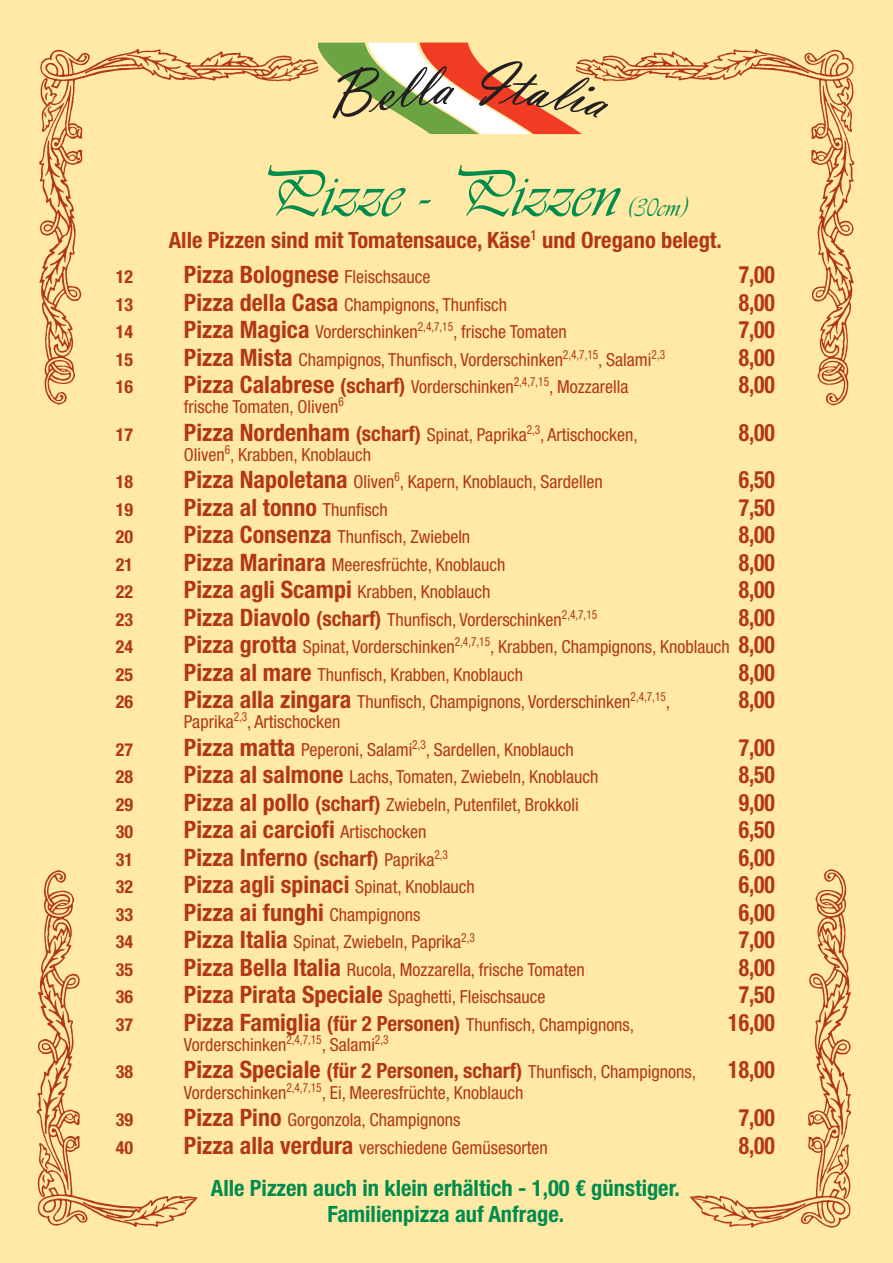
<style>
.page{position:relative;width:893px;height:1263px;background:#ffe9a4}
.page>*{position:absolute;margin:0;border:0;box-sizing:border-box;transform-origin:0 0}
.t1{font:69px "Vivaldi D";color:#008c4e}
.t2{font:27px "Vivaldi D";color:#008c4e}
.t3{font:700 condensed 24px "Helvetica Neue";color:#b23814}
.t4{font:700 condensed 24px "Helvetica Neue";color:#b23814;scale:.9 1}
.t5{font:700 condensed 22.5px/25.5px "Helvetica Neue";color:#008c4e;text-align:center}
.t6{font:700 condensed 22.5px "Helvetica Neue";color:#b23814}
.t7{font:condensed 18px "Helvetica Neue";color:#b23814}
.t8{font:700 condensed 18px "Helvetica Neue";color:#b23814}
.s1{font-weight:400;font-size:18px}
.s2{font-weight:700;font-size:24px}
.s3{font-weight:700;font-size:21px}
.s4{font-size:21px}
</style>
<div class="page">
<img style="left:37px;top:42px;width:818px;height:1185px">
<div style="left:318px;top:36px;width:258px;height:94px;background:#ffe9a4;border-radius:27px"></div>
<svg style="left:319px;top:43px;width:289px;height:91px"></svg>
<h1 class="t1" style="left:256px;top:152px;width:364px">Pizze - Pizzen</h1>
<h2 class="t2" style="left:627px;top:191px;width:61px">(30cm)</h2>
<p class="t6" style="left:169px;top:226px;width:555px">Alle Pizzen sind mit Tomatensauce, Käse<sup>1</sup> und Oregano belegt.</p>
<p class="t8" style="left:116px;top:266px;width:19px">12</p>
<h3 class="t3" style="left:184px;top:260px;width:248px">Pizza Bolognese <span class="s1">Fleischsauce</span></h3>
<h3 class="t4" style="left:739px;top:260px;width:42px">7,00</h3>
<p class="t8" style="left:116px;top:293px;width:19px">13</p>
<p class="t7" style="left:184px;top:298px;width:325px"><span class="s2">Pizza della Casa</span> Champignons, Thunfisch</p>
<h3 class="t4" style="left:739px;top:288px;width:42px">8,00</h3>
<p class="t8" style="left:116px;top:321px;width:19px">14</p>
<p class="t7" style="left:184px;top:325px;width:384px"><span class="s2">Pizza Magica</span> Vorderschinken<sup>2,4,7,15</sup>, frische Tomaten</p>
<h3 class="t4" style="left:739px;top:315px;width:42px">7,00</h3>
<p class="t8" style="left:116px;top:348px;width:19px">15</p>
<p class="t7" style="left:184px;top:353px;width:483px"><span class="s2">Pizza Mista</span> Champignos, Thunfisch, Vorderschinken<sup>2,4,7,15</sup>, Salami<sup>2,3</sup></p>
<h3 class="t4" style="left:739px;top:343px;width:42px">8,00</h3>
<p class="t8" style="left:116px;top:376px;width:19px">16</p>
<p class="t7" style="left:184px;top:380px;width:446px"><span class="s2">Pizza Calabrese</span> <span class="s3">(scharf)</span> Vorderschinken<sup>2,4,7,15</sup>, Mozzarella</p>
<h3 class="t4" style="left:739px;top:370px;width:42px">8,00</h3>
<p class="t7" style="left:184px;top:400px;width:162px">frische Tomaten, Oliven<sup>6</sup></p>
<p class="t8" style="left:116px;top:423px;width:19px">17</p>
<p class="t7" style="left:184px;top:428px;width:455px"><span class="s2">Pizza Nordenham</span> <span class="s3">(scharf)</span> Spinat, Paprika<sup>2,3</sup>, Artischocken,</p>
<h3 class="t4" style="left:739px;top:418px;width:42px">8,00</h3>
<p class="t7" style="left:184px;top:448px;width:189px">Oliven<sup>6</sup>, Krabben, Knoblauch</p>
<p class="t8" style="left:116px;top:471px;width:19px">18</p>
<p class="t7" style="left:184px;top:475px;width:420px"><span class="s2">Pizza Napoletana</span> Oliven<sup>6</sup>, Kapern, Knoblauch, Sardellen</p>
<h3 class="t4" style="left:739px;top:465px;width:42px">6,50</h3>
<p class="t8" style="left:116px;top:498px;width:19px">19</p>
<h3 class="t3" style="left:184px;top:493px;width:205px">Pizza al tonno <span class="s1">Thunfisch</span></h3>
<h3 class="t4" style="left:739px;top:493px;width:42px">7,50</h3>
<p class="t8" style="left:116px;top:526px;width:19px">20</p>
<p class="t7" style="left:184px;top:530px;width:288px"><span class="s2">Pizza Consenza</span> Thunfisch, Zwiebeln</p>
<h3 class="t4" style="left:739px;top:520px;width:42px">8,00</h3>
<p class="t8" style="left:116px;top:553px;width:19px">21</p>
<p class="t7" style="left:184px;top:558px;width:323px"><span class="s2">Pizza Marinara</span> Meeresfrüchte, Knoblauch</p>
<h3 class="t4" style="left:739px;top:548px;width:42px">8,00</h3>
<p class="t8" style="left:116px;top:581px;width:19px">22</p>
<p class="t7" style="left:184px;top:585px;width:308px"><span class="s2">Pizza agli Scampi</span> Krabben, Knoblauch</p>
<h3 class="t4" style="left:739px;top:575px;width:42px">8,00</h3>
<p class="t8" style="left:116px;top:608px;width:19px">23</p>
<p class="t7" style="left:184px;top:613px;width:415px"><span class="s2">Pizza Diavolo</span> <span class="s3">(scharf)</span> Thunfisch, Vorderschinken<sup>2,4,7,15</sup></p>
<h3 class="t4" style="left:739px;top:603px;width:42px">8,00</h3>
<p class="t8" style="left:116px;top:636px;width:19px">24</p>
<p class="t7" style="left:184px;top:640px;width:593px"><span class="s2">Pizza grotta</span> Spinat, Vorderschinken<sup>2,4,7,15</sup>, Krabben, Champignons, Knoblauch <span class="s2">8,00</span></p>
<p class="t8" style="left:116px;top:663px;width:19px">25</p>
<p class="t7" style="left:184px;top:668px;width:341px"><span class="s2">Pizza al mare</span> Thunfisch, Krabben, Knoblauch</p>
<h3 class="t4" style="left:739px;top:658px;width:42px">8,00</h3>
<p class="t8" style="left:116px;top:691px;width:19px">26</p>
<p class="t7" style="left:184px;top:695px;width:488px"><span class="s2">Pizza alla zingara</span> Thunfisch, Champignons, Vorderschinken<sup>2,4,7,15</sup>,</p>
<h3 class="t4" style="left:739px;top:685px;width:42px">8,00</h3>
<p class="t7" style="left:184px;top:715px;width:158px">Paprika<sup>2,3</sup>, Artischocken</p>
<p class="t8" style="left:116px;top:738px;width:19px">27</p>
<p class="t7" style="left:184px;top:743px;width:391px"><span class="s2">Pizza matta</span> Peperoni, Salami<sup>2,3</sup>, Sardellen, Knoblauch</p>
<h3 class="t4" style="left:739px;top:733px;width:42px">7,00</h3>
<p class="t8" style="left:116px;top:766px;width:19px">28</p>
<p class="t7" style="left:184px;top:770px;width:416px"><span class="s2">Pizza al salmone</span> Lachs, Tomaten, Zwiebeln, Knoblauch</p>
<h3 class="t4" style="left:739px;top:760px;width:42px">8,50</h3>
<p class="t8" style="left:116px;top:793px;width:19px">29</p>
<p class="t7" style="left:184px;top:798px;width:396px"><span class="s2">Pizza al pollo</span> <span class="s3">(scharf)</span> Zwiebeln, Putenfilet, Brokkoli</p>
<h3 class="t4" style="left:739px;top:788px;width:42px">9,00</h3>
<p class="t8" style="left:116px;top:821px;width:19px">30</p>
<h3 class="t3" style="left:184px;top:815px;width:244px">Pizza ai carciofi <span class="s1">Artischocken</span></h3>
<h3 class="t4" style="left:739px;top:815px;width:42px">6,50</h3>
<p class="t8" style="left:116px;top:848px;width:19px">31</p>
<h3 class="t3" style="left:184px;top:843px;width:266px">Pizza Inferno <span class="s4">(scharf)</span> <span class="s1">Paprika</span><sup>2,3</sup></h3>
<h3 class="t4" style="left:739px;top:843px;width:42px">6,00</h3>
<p class="t8" style="left:116px;top:876px;width:19px">32</p>
<h3 class="t3" style="left:184px;top:870px;width:293px">Pizza agli spinaci <span class="s1">Spinat, Knoblauch</span></h3>
<h3 class="t4" style="left:739px;top:870px;width:42px">6,00</h3>
<p class="t8" style="left:116px;top:904px;width:19px">33</p>
<h3 class="t3" style="left:184px;top:898px;width:238px">Pizza ai funghi <span class="s1">Champignons</span></h3>
<h3 class="t4" style="left:739px;top:898px;width:42px">6,00</h3>
<p class="t8" style="left:116px;top:931px;width:19px">34</p>
<p class="t7" style="left:184px;top:935px;width:292px"><span class="s2">Pizza Italia</span> Spinat, Zwiebeln, Paprika<sup>2,3</sup></p>
<h3 class="t4" style="left:739px;top:925px;width:42px">7,00</h3>
<p class="t8" style="left:116px;top:959px;width:19px">35</p>
<p class="t7" style="left:184px;top:963px;width:402px"><span class="s2">Pizza Bella Italia</span> Rucola, Mozzarella, frische Tomaten</p>
<h3 class="t4" style="left:739px;top:953px;width:42px">8,00</h3>
<p class="t8" style="left:116px;top:986px;width:19px">36</p>
<p class="t7" style="left:184px;top:990px;width:363px"><span class="s2">Pizza Pirata Speciale</span> Spaghetti, Fleischsauce</p>
<h3 class="t4" style="left:739px;top:980px;width:42px">7,50</h3>
<p class="t8" style="left:116px;top:1014px;width:19px">37</p>
<p class="t7" style="left:184px;top:1018px;width:452px"><span class="s2">Pizza Famiglia</span> <span class="s3">(für 2 Personen)</span> Thunfisch, Champignons,</p>
<h3 class="t4" style="left:728px;top:1008px;width:53px">16,00</h3>
<p class="t7" style="left:184px;top:1038px;width:206px">Vorderschinken<sup>2,4,7,15</sup>, Salami<sup>2,3</sup></p>
<p class="t8" style="left:116px;top:1061px;width:19px">38</p>
<p class="t7" style="left:184px;top:1066px;width:514px"><span class="s2">Pizza Speciale</span> <span class="s3">(für 2 Personen, scharf)</span> Thunfisch, Champignons,</p>
<h3 class="t4" style="left:728px;top:1055px;width:53px">18,00</h3>
<p class="t7" style="left:184px;top:1086px;width:341px">Vorderschinken<sup>2,4,7,15</sup>, Ei, Meeresfrüchte, Knoblauch</p>
<p class="t8" style="left:116px;top:1109px;width:19px">39</p>
<p class="t7" style="left:184px;top:1113px;width:278px"><span class="s2">Pizza Pino</span> Gorgonzola, Champignons</p>
<h3 class="t4" style="left:739px;top:1103px;width:42px">7,00</h3>
<p class="t8" style="left:116px;top:1136px;width:19px">40</p>
<p class="t7" style="left:184px;top:1141px;width:365px"><span class="s2">Pizza alla verdura</span> verschiedene Gemüsesorten</p>
<h3 class="t4" style="left:739px;top:1130px;width:42px">8,00</h3>
<p class="t5" style="left:211px;top:1175px;width:471px">Alle Pizzen auch in klein erhältich - 1,00 € günstiger.<br>Familienpizza auf Anfrage.</p>
</div>
